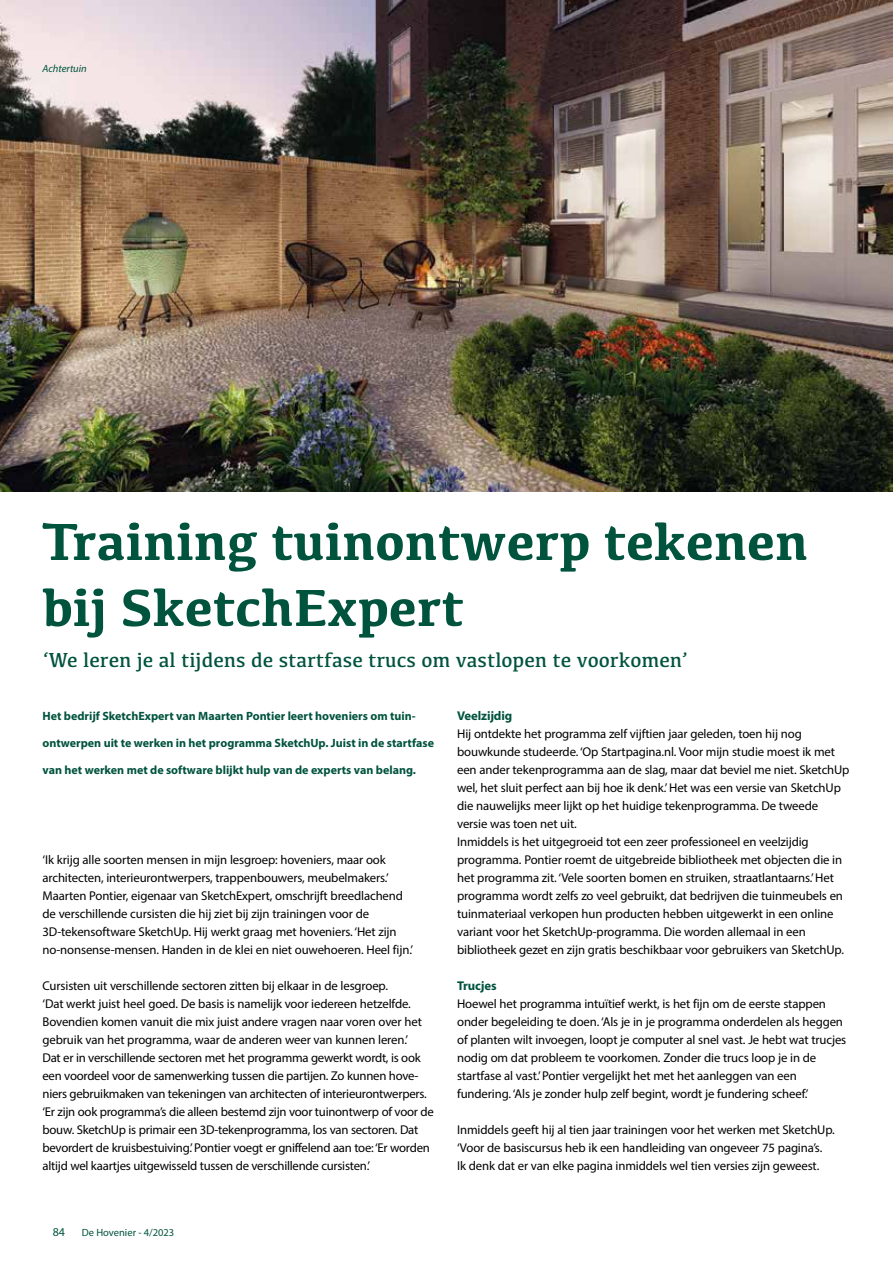
<style>
.page{position:relative;width:893px;height:1263px;background:#fff}
.page>*{position:absolute;margin:0;border:0;box-sizing:border-box;transform-origin:0 0}
.t1{font:700 54px/66px "Kefa";color:#00533d}
.t2{font:21px "Kefa";color:#00533d}
.t3{font:12.75px/18px "Myriad Pro";letter-spacing:-.01em;color:#000}
.t4{font:700 12.75px "Myriad Pro";letter-spacing:-.01em;color:#00533d}
.t5{font:700 12px "Myriad Pro";color:#00533d}
.t6{font:12px "Myriad Pro";color:#00533d}
.t7{font:10.5px "Myriad Pro";color:#00533d}
.t8{font:italic 10.5px "Myriad Pro";color:#00533d}
</style>
<div class="page">
<img style="left:0;top:0;width:893px;height:491px">
<p class="t8" style="left:43px;top:62px;width:46px">Achtertuin</p>
<h1 class="t1" style="left:43px;top:506px;width:767px">Training tuinontwerp tekenen bij SketchExpert</h1>
<h2 class="t2" style="left:43px;top:647px;width:646px">‘We leren je al tijdens de startfase trucs om vastlopen te voorkomen’</h2>
<p class="t5" style="left:43px;top:708px;width:375px">Het bedrijf SketchExpert van Maarten Pontier leert hoveniers om tuin-</p>
<p class="t5" style="left:43px;top:735px;width:393px">ontwerpen uit te werken in het programma SketchUp. Juist in de startfase</p>
<p class="t5" style="left:43px;top:762px;width:375px">van het werken met de software blijkt hulp van de experts van belang.</p>
<p class="t3" style="left:43px;top:851px;width:372px">‘Ik krijg alle soorten mensen in mijn lesgroep: hoveniers, maar ook architecten, interieurontwerpers, trappenbouwers, meubelmakers.’ Maarten Pontier, eigenaar van SketchExpert, omschrijft breedlachend de verschillende cursisten die hij ziet bij zijn trainingen voor de 3D-tekensoftware SketchUp. Hij werkt graag met hoveniers. ‘Het zijn no-nonsense-mensen. Handen in de klei en niet ouwehoeren. Heel fijn.’</p>
<p class="t3" style="left:43px;top:977px;width:393px">Cursisten uit verschillende sectoren zitten bij elkaar in de lesgroep.<br>‘Dat werkt juist heel goed. De basis is namelijk voor iedereen hetzelfde.<br>Bovendien komen vanuit die mix juist andere vragen naar voren over het gebruik van het programma, waar de anderen weer van kunnen leren.’<br>Dat er in verschillende sectoren met het programma gewerkt wordt, is ook een voordeel voor de samenwerking tussen die partijen. Zo kunnen hove&shy;niers gebruikmaken van tekeningen van architecten of interieurontwerpers. ‘Er zijn ook programma’s die alleen bestemd zijn voor tuinontwerp of voor de bouw. SketchUp is primair een 3D-tekenprogramma, los van sectoren. Dat bevordert de kruisbestuiving.’ Pontier voegt er gniffelend aan toe: ‘Er worden altijd wel kaartjes uitgewisseld tussen de verschillende cursisten.’</p>
<p class="t6" style="left:53px;top:1224px;width:14px">84</p>
<p class="t7" style="left:82px;top:1226px;width:94px">De Hovenier - 4/2023</p>
<p class="t4" style="left:457px;top:707px;width:57px">Veelzijdig</p>
<p class="t3" style="left:457px;top:725px;width:394px">Hij ontdekte het programma zelf vijftien jaar geleden, toen hij nog bouwkunde studeerde. ‘Op Startpagina.nl. Voor mijn studie moest ik met een ander tekenprogramma aan de slag, maar dat beviel me niet. SketchUp wel, het sluit perfect aan bij hoe ik denk.’ Het was een versie van SketchUp die nauwelijks meer lijkt op het huidige tekenprogramma. De tweede versie was toen net uit.<br>Inmiddels is het uitgegroeid tot een zeer professioneel en veelzijdig programma. Pontier roemt de uitgebreide bibliotheek met objecten die in het programma zit. ‘Vele soorten bomen en struiken, straatlantaarns.’ Het programma wordt zelfs zo veel gebruikt, dat bedrijven die tuinmeubels en tuinmateriaal verkopen hun producten hebben uitgewerkt in een online variant voor het SketchUp-programma. Die worden allemaal in een bibliotheek gezet en zijn gratis beschikbaar voor gebruikers van SketchUp.</p>
<p class="t4" style="left:457px;top:977px;width:41px">Trucjes</p>
<p class="t3" style="left:457px;top:995px;width:391px">Hoewel het programma intuïtief werkt, is het fijn om de eerste stappen onder begeleiding te doen. ‘Als je in je programma onderdelen als heggen of planten wilt invoegen, loopt je computer al snel vast. Je hebt wat trucjes nodig om dat probleem te voorkomen. Zonder die trucs loop je in de startfase al vast.’ Pontier vergelijkt het met het aanleggen van een fundering. ‘Als je zonder hulp zelf begint, wordt je fundering scheef.’</p>
<p class="t3" style="left:457px;top:1121px;width:379px">Inmiddels geeft hij al tien jaar trainingen voor het werken met SketchUp. ‘Voor de basiscursus heb ik een handleiding van ongeveer 75 pagina’s.<br>Ik denk dat er van elke pagina inmiddels wel tien versies zijn geweest.</p>
</div>
